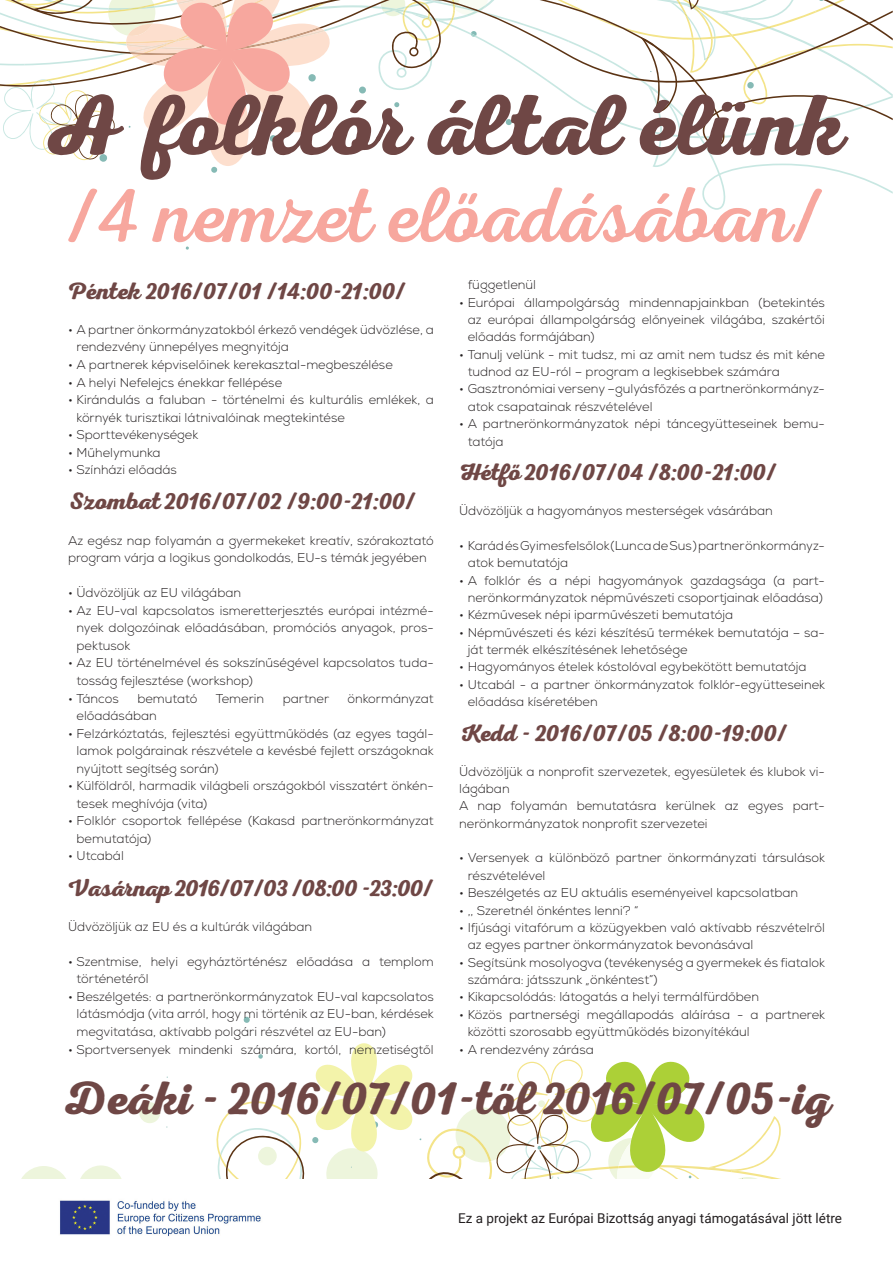
<style>
.page{position:relative;width:893px;height:1263px;background:#fff}
.page>*{position:absolute;margin:0;border:0;box-sizing:border-box;transform-origin:0 0}
.t1{font:86.25px "Nexa Rust Script B 00";color:#6f4745}
.t2{font:78.75px "Nexa Rust Script R 00";color:#f7a79e}
.t3{font:47.25px "Nexa Rust Script B 00";color:#6f4745}
.t4{font:24px "Nexa Rust Script B 00";color:#6f4745}
.t5{font:24px "Nexa Rust Script B 00";letter-spacing:-.02em;color:#6f4745}
.t6{font:13.5px "Roboto";color:#231f20}
.t7{font:300 12.75px/17.4px "Nexa";color:#231f20}
</style>
<div class="page">
<svg style="left:21px;top:1017px;width:760px;height:162px"></svg>
<svg style="left:702px;top:173px;width:191px;height:37px"></svg>
<svg style="left:0;top:0;width:893px;height:173px"></svg>
<img style="left:60px;top:1200px;width:201px;height:36px">
<h1 class="t1" style="left:47px;top:95px;width:798px">A folklór által élünk</h1>
<h2 class="t2" style="left:67px;top:187px;width:758px">/4 nemzet előadásában/</h2>
<h3 class="t4" style="left:68px;top:282px;width:340px">Péntek 2016/07/01 /14:00-21:00/</h3>
<p class="t7" style="left:77px;top:322px;width:359px;text-indent:-9px">• A partner önkormányzatokból érkező vendégek üdvözlése, a rendezvény ünnepélyes megnyitója</p>
<p class="t7" style="left:68px;top:358px;width:326px">• A partnerek képviselőinek kerekasztal-megbeszélése</p>
<p class="t7" style="left:68px;top:375px;width:216px">• A helyi Nefelejcs énekkar fellépése</p>
<p class="t7" style="left:77px;top:393px;width:359px;text-indent:-9px">• Kirándulás a faluban - történelmi és kulturális emlékek, a környék turisztikai látnivalóinak megtekintése</p>
<p class="t7" style="left:68px;top:428px;width:132px">• Sporttevékenységek</p>
<p class="t7" style="left:68px;top:445px;width:94px">• Műhelymunka</p>
<p class="t7" style="left:68px;top:463px;width:110px">• Színházi előadás</p>
<h3 class="t4" style="left:68px;top:493px;width:350px">Szombat 2016/07/02 /9:00-21:00/</h3>
<p class="t7" style="left:68px;top:533px;width:367px">Az egész nap folyamán a gyermekeket kreatív, szórakoztató program várja a logikus gondolkodás, EU-s témák jegyében</p>
<p class="t7" style="left:68px;top:586px;width:175px">• Üdvözöljük az EU világában</p>
<p class="t7" style="left:77px;top:603px;width:359px;text-align:justify;text-indent:-9px">• Az EU-val kapcsolatos ismeretterjesztés európai intézmé&shy;nyek dolgozóinak előadásában, promóciós anyagok, pros&shy;pektusok</p>
<p class="t7" style="left:77px;top:656px;width:359px;text-indent:-9px">• Az EU történelmével és sokszínűségével kapcsolatos tuda&shy;tosság fejlesztése (workshop)</p>
<p class="t7" style="left:68px;top:691px;width:52px">• Táncos</p>
<p class="t7" style="left:137px;top:691px;width:62px">bemutató</p>
<p class="t7" style="left:216px;top:691px;width:50px">Temerin</p>
<p class="t7" style="left:283px;top:691px;width:48px">partner</p>
<p class="t7" style="left:347px;top:691px;width:88px">önkormányzat</p>
<p class="t7" style="left:77px;top:709px;width:82px">előadásában</p>
<p class="t7" style="left:77px;top:726px;width:359px;text-align:justify;text-indent:-9px">• Felzárkóztatás, fejlesztési együttműködés (az egyes tagál&shy;lamok polgárainak részvétele a kevésbé fejlett országoknak nyújtott segítség során)</p>
<p class="t7" style="left:77px;top:779px;width:359px;text-indent:-9px">• Külföldről, harmadik világbeli országokból visszatért önkén&shy;tesek meghívója (vita)</p>
<p class="t7" style="left:77px;top:814px;width:359px;text-indent:-9px">• Folklór csoportok fellépése (Kakasd partnerönkormányzat bemutatója)</p>
<p class="t7" style="left:68px;top:849px;width:57px">• Utcabál</p>
<h3 class="t5" style="left:68px;top:879px;width:367px">Vasárnap 2016/07/03 /08:00 -23:00/</h3>
<p class="t7" style="left:68px;top:919px;width:246px">Üdvözöljük az EU és a kultúrák világában</p>
<p class="t7" style="left:77px;top:954px;width:359px;text-indent:-9px">• Szentmise, helyi egyháztörténész előadása a templom történetéről</p>
<p class="t7" style="left:77px;top:989px;width:359px;text-align:justify;text-indent:-9px">• Beszélgetés: a partnerönkormányzatok EU-val kapcsolatos látásmódja (vita arról, hogy mi történik az EU-ban, kérdések megvitatása, aktívabb polgári részvétel az EU-ban)</p>
<p class="t7" style="left:68px;top:1042px;width:367px">• Sportversenyek mindenki számára, kortól, nemzetiségtől</p>
<p class="t7" style="left:468px;top:278px;width:70px">függetlenül</p>
<p class="t7" style="left:468px;top:295px;width:359px;text-align:justify;text-indent:-9px">• Európai állampolgárság mindennapjainkban (betekintés az európai állampolgárság előnyeinek világába, szakértői előadás formájában)</p>
<p class="t7" style="left:468px;top:347px;width:359px;text-indent:-9px">• Tanulj velünk - mit tudsz, mi az amit nem tudsz és mit kéne tudnod az EU-ról – program a legkisebbek számára</p>
<p class="t7" style="left:468px;top:382px;width:359px;text-indent:-9px">• Gasztronómiai verseny –gulyásfőzés a partnerönkormányz&shy;atok csapatainak részvételével</p>
<p class="t7" style="left:468px;top:417px;width:359px;text-indent:-9px">• A partnerönkormányzatok népi táncegyütteseinek bemu&shy;tatója</p>
<h3 class="t4" style="left:459px;top:464px;width:319px">Hétfő 2016/07/04 /8:00-21:00/</h3>
<p class="t7" style="left:459px;top:504px;width:315px">Üdvözöljük a hagyományos mesterségek vásárában</p>
<p class="t7" style="left:468px;top:538px;width:359px;text-indent:-9px">• Karád és Gyimesfelsőlok (Lunca de Sus ) partner önkormányz&shy;atok bemutatója</p>
<p class="t7" style="left:459px;top:573px;width:367px;text-align:center">• A folklór és a népi hagyományok gazdagsága (a part&shy;nerönkormányzatok népművészeti csoportjainak előadása)</p>
<p class="t7" style="left:459px;top:608px;width:275px">• Kézművesek népi iparművészeti bemutatója</p>
<p class="t7" style="left:468px;top:625px;width:359px;text-indent:-9px">• Népművészeti és kézi készítésű termékek bemutatója – sa&shy;ját termék elkészítésének lehetősége</p>
<p class="t7" style="left:459px;top:660px;width:349px">• Hagyományos ételek kóstolóval egybekötött bemutatója</p>
<p class="t7" style="left:468px;top:677px;width:359px;text-indent:-9px">• Utcabál - a partner önkormányzatok folklór-együtteseinek előadása kíséretében</p>
<h3 class="t4" style="left:459px;top:724px;width:330px">Kedd - 2016/07/05 /8:00-19:00/</h3>
<p class="t7" style="left:459px;top:764px;width:367px">Üdvözöljük a nonprofit szervezetek, egyesületek és klubok vi&shy;lágában<br>A nap folyamán bemutatásra kerülnek az egyes part&shy;nerönkormányzatok nonprofit szervezetei</p>
<p class="t7" style="left:468px;top:851px;width:359px;text-indent:-9px">• Versenyek a különböző partner önkormányzati társulások részvételével</p>
<p class="t7" style="left:459px;top:886px;width:340px">• Beszélgetés az EU aktuális eseményeivel kapcsolatban</p>
<p class="t7" style="left:459px;top:903px;width:181px">• ,, Szeretnél önkéntes lenni? “</p>
<p class="t7" style="left:468px;top:920px;width:359px;text-indent:-9px">• Ifjúsági vitafórum a közügyekben való aktívabb részvételről az egyes partner önkormányzatok bevonásával</p>
<p class="t7" style="left:468px;top:955px;width:359px;text-indent:-9px">• Segítsünk mosolyogva (tevékenység a gyermekek és fiatalok számára: játsszunk „önkéntest”)</p>
<p class="t7" style="left:459px;top:990px;width:301px">• Kikapcsolódás: látogatás a helyi termálfürdőben</p>
<p class="t7" style="left:468px;top:1007px;width:359px;text-indent:-9px">• Közös partnerségi megállapodás aláírása - a partnerek közötti szorosabb együttműködés bizonyítékául</p>
<p class="t7" style="left:459px;top:1042px;width:136px">• A rendezvény zárása</p>
<h3 class="t3" style="left:61px;top:1082px;width:772px">Deáki - 2016/07/01-től 2016/07/05-ig</h3>
<p class="t6" style="left:458px;top:1210px;width:385px">Ez a projekt az Európai Bizottság anyagi támogatásával jött létre</p>
</div>
